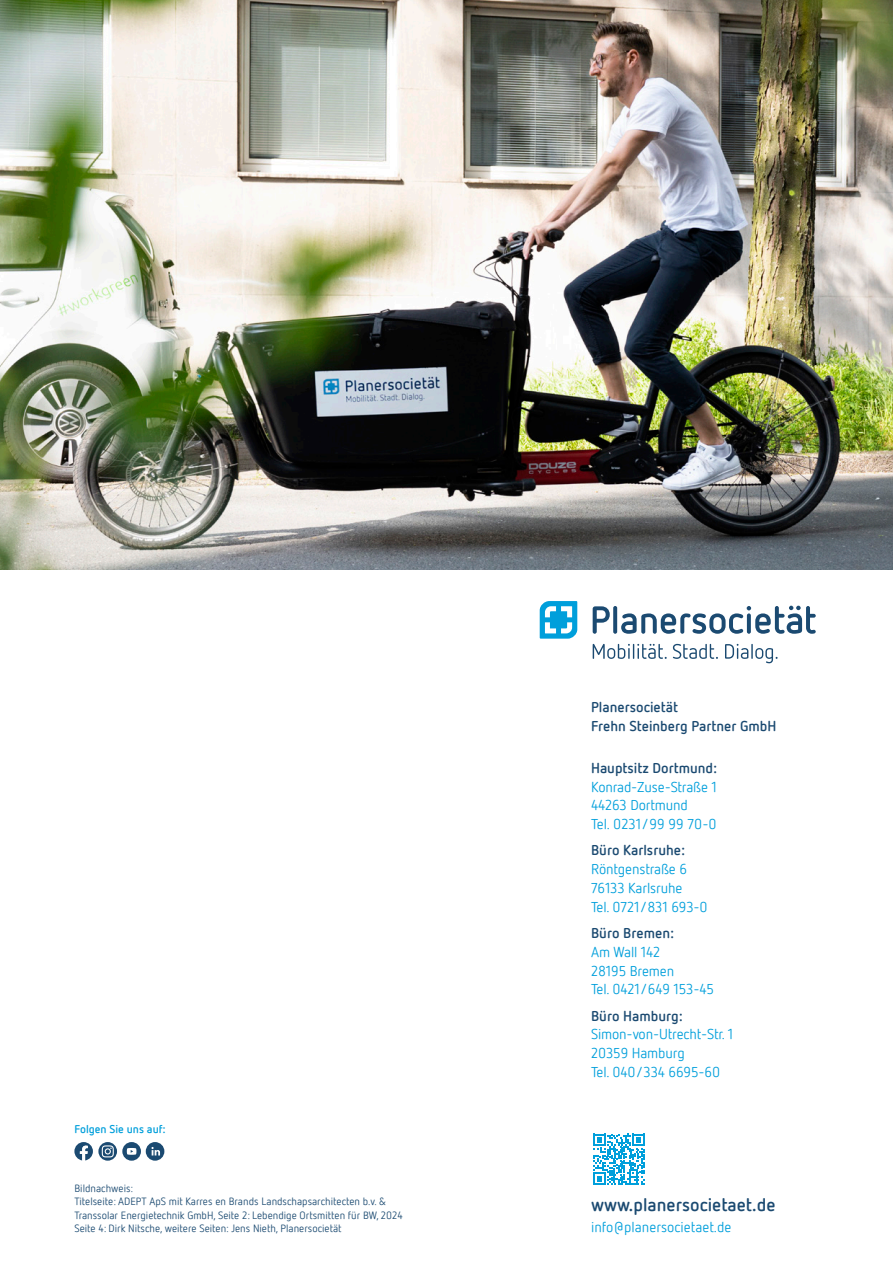
<style>
.page{position:relative;width:893px;height:1263px;background:#fff}
.page>*{position:absolute;margin:0;border:0;box-sizing:border-box;transform-origin:0 0}
.t1{font:700 18px "Netto Pro";color:#1b4a71}
.t2{font:14.25px/18.8px "Netto Pro";letter-spacing:-.01em;color:#009fdb}
.t3{font:700 14.25px/18.8px "Netto Pro";color:#1b4a71}
.t4{font:700 11.25px "Netto Pro";color:#009fdb}
.t5{font:10.5px/13.5px "Netto Pro";color:#1b4a71}
</style>
<div class="page">
<svg style="left:593px;top:644px;width:185px;height:19px"></svg>
<svg style="left:593px;top:606px;width:223px;height:28px"></svg>
<svg style="left:540px;top:601px;width:37px;height:38px"></svg>
<img style="left:0;top:0;width:893px;height:570px">
<svg style="left:593px;top:1134px;width:51px;height:51px"></svg>
<svg style="left:122px;top:1142px;width:19px;height:19px"></svg>
<svg style="left:127px;top:1148px;width:9px;height:7px"></svg>
<div style="left:146px;top:1142px;width:18px;height:19px;background:#1b4a71;border-radius:50%"></div>
<svg style="left:151px;top:1147px;width:9px;height:8px"></svg>
<svg style="left:74px;top:1142px;width:43px;height:19px"></svg>
<p class="t4" style="left:74px;top:1121px;width:93px">Folgen Sie uns auf:</p>
<p class="t5" style="left:74px;top:1181px;width:330px">Bildnachweis:<br>Titelseite: ADEPT ApS mit Karres en Brands Landschapsarchitecten b.v. &amp; Transsolar Energietechnik GmbH, Seite 2: Lebendige Ortsmitten für BW, 2024<br>Seite 4: Dirk Nitsche, weitere Seiten: Jens Nieth, Planersocietät</p>
<p class="t3" style="left:591px;top:697px;width:187px">Planersocietät<br>Frehn Steinberg Partner GmbH</p>
<p class="t3" style="left:591px;top:758px;width:127px">Hauptsitz Dortmund:</p>
<p class="t2" style="left:591px;top:777px;width:127px">Konrad-Zuse-Straße 1<br>44263 Dortmund<br>Tel. 0231/99 99 70-0</p>
<p class="t3" style="left:591px;top:840px;width:95px">Büro Karlsruhe:</p>
<p class="t2" style="left:591px;top:859px;width:118px">Röntgenstraße 6<br>76133 Karlsruhe<br>Tel. 0721/831 693-0</p>
<p class="t3" style="left:591px;top:923px;width:84px">Büro Bremen:</p>
<p class="t2" style="left:591px;top:942px;width:124px">Am Wall 142<br>28195 Bremen<br>Tel. 0421/649 153-45</p>
<p class="t3" style="left:591px;top:1005px;width:93px">Büro Hamburg:</p>
<p class="t2" style="left:591px;top:1024px;width:144px">Simon-von-Utrecht-Str. 1<br>20359 Hamburg<br>Tel. 040/334 6695-60</p>
<p class="t1" style="left:591px;top:1192px;width:186px">www.planersocietaet.de</p>
<p class="t2" style="left:591px;top:1217px;width:142px">info@planersocietaet.de</p>
</div>
